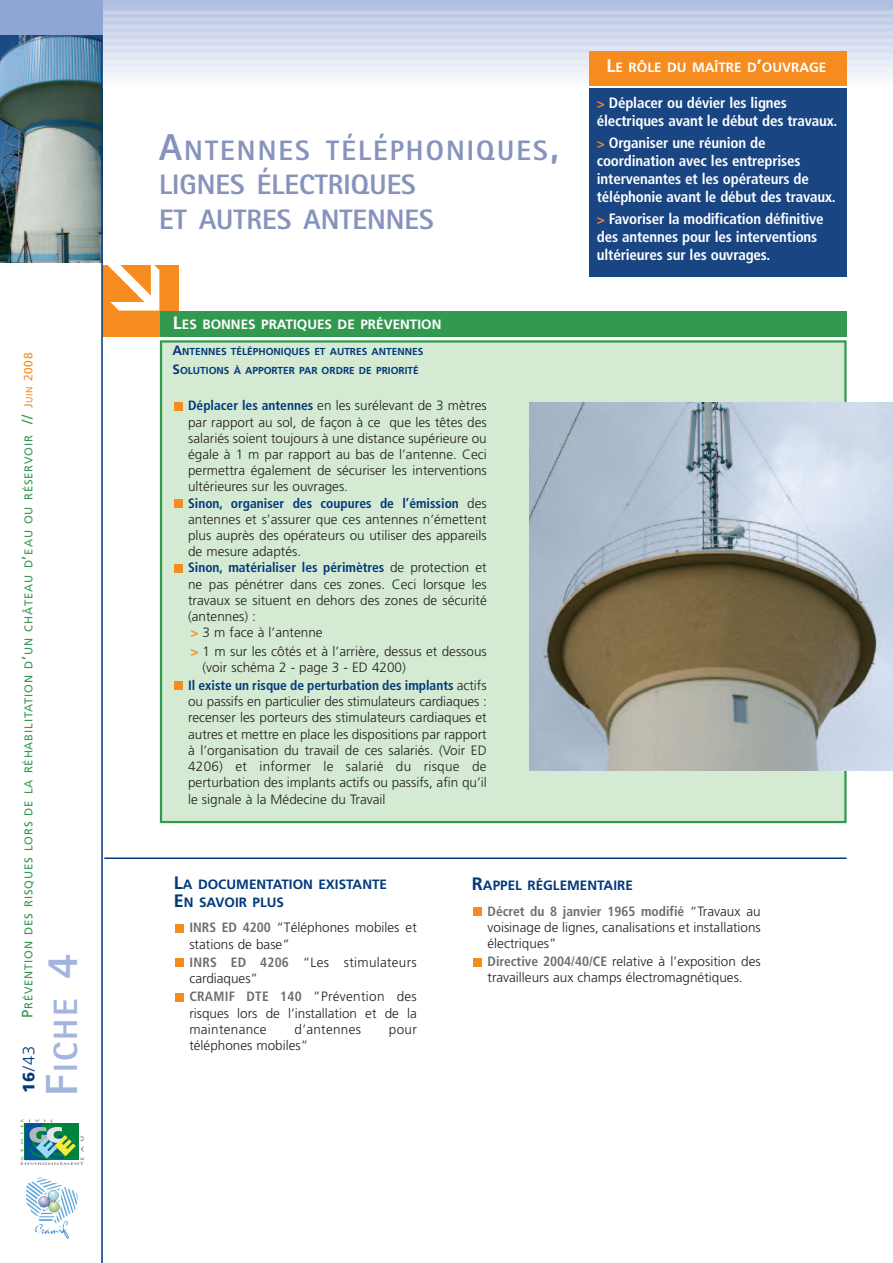
<style>
.page{position:relative;width:893px;height:1263px;background:#fff}
.page>*{position:absolute;margin:0;border:0;box-sizing:border-box;transform-origin:0 0}
.t1{font:800 33.75px "Rotis Sans Serif";color:#a3b5dc}
.t2{font:800 28.2px/34.5px "Rotis Sans Serif";color:#8693bc}
.t3{font:300 16.5px "Frutiger";color:#01397b}
.t4{font:700 condensed 15px/18px "Frutiger";letter-spacing:-.01em;color:#fff}
.t5{font:300 13.5px/16.2px "Frutiger";color:#231f20}
.t6{font:700 condensed 13.5px/25.7px "Frutiger";color:#6c6d70}
.t7{font:700 13.5px "Frutiger";color:#fff}
.t8{font:300 13.5px/16.2px "Frutiger";letter-spacing:.02em;color:#231f20}
.t9{font:700 13.5px/18px "Frutiger";color:#01397b}
.t10{font:11.25px "Frutiger";letter-spacing:.075em;color:#329a4e}
.t11{font:700 10.2px/18.3px "Frutiger";color:#01397b}
.s1{font-size:15px}
.s2{font-size:12px;color:#f68b1f}
.s3{font-size:9px;color:#f68b1f}
.s4{font-weight:900}
.s5{font-size:45px}
.s6{font-size:37.5px}
.s7{font-size:18px}
.s8{font-size:13.5px}
.s9{font-weight:700;font-stretch:condensed;color:#01397b}
.s10{font-weight:700;color:#f68b1f}
.s11{font-stretch:normal;font-size:13.5px;color:#f68b1f}
.s12{font-weight:700;font-stretch:condensed;color:#6c6d70}
.s13{font-stretch:normal;font-size:18px;color:#01397b}
.s14{font-stretch:normal;color:#01397b}
.s15{font-weight:300;font-stretch:normal;color:#231f20}
</style>
<div class="page">
<div style="left:102px;top:266px;width:77px;height:71px;background:#f68b1f"></div>
<div style="left:175px;top:993px;width:9px;height:8px;background:#f68b1f"></div>
<div style="left:175px;top:958px;width:9px;height:9px;background:#f68b1f"></div>
<div style="left:175px;top:924px;width:9px;height:8px;background:#f68b1f"></div>
<div style="left:473px;top:958px;width:9px;height:8px;background:#f68b1f"></div>
<div style="left:473px;top:907px;width:9px;height:8px;background:#f68b1f"></div>
<hr style="left:104px;top:857px;width:743px;height:2px;background:#01397b">
<img style="left:0;top:35px;width:101px;height:228px">
<hr style="left:102px;top:0;width:791px;height:3px;background:#b0bee0">
<hr style="left:102px;top:3px;width:791px;height:4px;background:#b2c0e1">
<hr style="left:102px;top:7px;width:791px;height:3px;background:#b5c2e2">
<hr style="left:102px;top:10px;width:791px;height:4px;background:#bfcae6">
<hr style="left:102px;top:11px;width:791px;height:4px;background:#c7d1e9">
<hr style="left:102px;top:14px;width:791px;height:3px;background:#bbc7e4">
<hr style="left:102px;top:17px;width:791px;height:4px;background:#c5cee8">
<hr style="left:102px;top:18px;width:791px;height:4px;background:#ccd5eb">
<hr style="left:102px;top:21px;width:791px;height:3px;background:#c1cbe7">
<hr style="left:102px;top:24px;width:791px;height:4px;background:#c4cee8">
<hr style="left:102px;top:25px;width:791px;height:4px;background:#d1d9ed">
<hr style="left:102px;top:28px;width:791px;height:3px;background:#c7d0e9">
<hr style="left:102px;top:31px;width:791px;height:4px;background:#c9d3eb">
<hr style="left:102px;top:32px;width:791px;height:4px;background:#d6dcee">
<hr style="left:102px;top:35px;width:791px;height:3px;background:#cdd5ec">
<hr style="left:102px;top:38px;width:791px;height:4px;background:#d0d8ed">
<hr style="left:102px;top:39px;width:791px;height:4px;background:#dbe0f1">
<hr style="left:102px;top:42px;width:791px;height:3px;background:#d3dbee">
<hr style="left:102px;top:45px;width:791px;height:4px;background:#d6ddf0">
<hr style="left:102px;top:47px;width:791px;height:4px;background:#e0e5f3">
<hr style="left:102px;top:49px;width:791px;height:3px;background:#d9e0f1">
<hr style="left:102px;top:52px;width:791px;height:4px;background:#e3e8f4">
<hr style="left:102px;top:56px;width:791px;height:3px;background:#dfe5f3">
<hr style="left:102px;top:59px;width:791px;height:4px;background:#e3e8f4">
<hr style="left:102px;top:63px;width:791px;height:3px;background:#e6ebf6">
<hr style="left:102px;top:66px;width:791px;height:4px;background:#eaedf7">
<hr style="left:102px;top:70px;width:791px;height:3px;background:#edf0f8">
<hr style="left:102px;top:73px;width:791px;height:4px;background:#f0f3f9">
<hr style="left:102px;top:77px;width:791px;height:3px;background:#f4f6fa">
<hr style="left:102px;top:80px;width:791px;height:4px;background:#f7f9fc">
<hr style="left:102px;top:84px;width:791px;height:3px;background:#fbfcfd">
<img style="left:31px;top:1177px;width:21px;height:18px">
<svg style="left:20px;top:1119px;width:64px;height:46px"></svg>
<hr style="left:101px;top:0;width:2px;height:1263px;background:#01397b">
<div style="left:161px;top:341px;width:684px;height:481px;background:#d5ead3"></div>
<div style="left:160px;top:311px;width:687px;height:26px;background:#329a4e"></div>
<div style="left:174px;top:682px;width:8px;height:8px;background:#f68b1f"></div>
<div style="left:174px;top:564px;width:8px;height:8px;background:#f68b1f"></div>
<div style="left:174px;top:499px;width:8px;height:9px;background:#f68b1f"></div>
<div style="left:174px;top:402px;width:8px;height:8px;background:#f68b1f"></div>
<div style="left:589px;top:51px;width:258px;height:225px;background:#1a4583"></div>
<div style="left:589px;top:51px;width:258px;height:36px;background:#f68b1f"></div>
<img style="left:529px;top:402px;width:363px;height:368px">
<div style="left:0;top:0;width:102px;height:35px;background:#8fa6d5"></div>
<svg style="left:91px;top:242px;width:88px;height:89px"></svg>
<p class="t10" style="left:24px;top:1018px;width:667px;rotate:-90deg"><span class="s1">P</span>RÉVENTION DES RISQUES LORS DE LA RÉHABILITATION D<span class="s1">’</span>UN CHÂTEAU D<span class="s1">’</span>EAU OU RÉSERVOIR <span class="s1">//</span> <span class="s2">J</span><span class="s3">UIN</span> <span class="s2">2008</span></p>
<p class="t3" style="left:22px;top:1093px;width:48px;rotate:-90deg"><span class="s4">16</span>/43</p>
<h1 class="t1" style="left:54px;top:1096px;width:144px;rotate:-90deg"><span class="s5">F</span>ICHE <span class="s5">4</span></h1>
<h2 class="t2" style="left:159px;top:136px;width:401px"><span class="s6">A</span>NTENNES TÉLÉPHONIQUES<span class="s6">,<br></span>LIGNES ÉLECTRIQUES<br>ET AUTRES ANTENNES</h2>
<p class="t7" style="left:173px;top:319px;width:270px"><span class="s7">L</span>ES BONNES PRATIQUES DE PRÉVENTION</p>
<p class="t11" style="left:173px;top:343px;width:252px"><span class="s8">A</span>NTENNES TÉLÉPHONIQUES ET AUTRES ANTENNES<br><span class="s8">S</span>OLUTIONS À APPORTER PAR ORDRE DE PRIORITÉ</p>
<p class="t5" style="left:188px;top:399px;width:300px"><span class="s9">Déplacer les antennes</span> en les surélevant de 3 mètres par rapport au sol, de façon à ce que les têtes des salariés soient toujours à une distance supérieure ou égale à 1 m par rapport au bas de l’antenne. Ceci permettra également de sécuriser les interventions ultérieures sur les ouvrages.<br><span class="s9">Sinon, organiser des coupures de l’émission</span> des antennes et s’assurer que ces antennes n’émettent plus auprès des opérateurs ou utiliser des appareils de mesure adaptés.<br><span class="s9">Sinon, matérialiser les périmètres</span> de protection et ne pas pénétrer dans ces zones. Ceci lorsque les travaux se situent en dehors des zones de sécurité (antennes) :<br><span class="s10">&gt;</span> 3 m face à l’antenne</p>
<p class="t5" style="left:203px;top:644px;width:286px;text-indent:-12px"><span class="s10">&gt;</span> 1 m sur les côtés et à l’arrière, dessus et dessous (voir schéma 2 - page 3 - ED 4200)</p>
<p class="t5" style="left:188px;top:678px;width:300px;text-align:justify"><span class="s9">Il existe un risque de perturbation des implants</span> actifs ou passifs en particulier des stimulateurs cardiaques : recenser les porteurs des stimulateurs cardiaques et autres et mettre en place les dispositions par rapport à l’organisation du travail de ces salariés. (Voir ED 4206) et informer le salarié du risque de perturbation des implants actifs ou passifs, afin qu’il le signale à la Médecine du Travail</p>
<p class="t7" style="left:607px;top:62px;width:221px"><span class="s7">L</span>E RÔLE DU MAÎTRE D<span class="s7">’</span>OUVRAGE</p>
<p class="t4" style="left:597px;top:95px;width:242px"><span class="s11">&gt;</span> Déplacer ou dévier les lignes électriques avant le début des travaux.</p>
<p class="t4" style="left:597px;top:135px;width:240px"><span class="s11">&gt;</span> Organiser une réunion de coordination avec les entreprises intervenantes et les opérateurs de téléphonie avant le début des travaux.</p>
<p class="t4" style="left:597px;top:211px;width:228px"><span class="s11">&gt;</span> Favoriser la modification définitive des antennes pour les interventions ultérieures sur les ouvrages.</p>
<p class="t9" style="left:174px;top:876px;width:215px"><span class="s7">L</span>A DOCUMENTATION EXISTANTE<br><span class="s7">E</span>N SAVOIR PLUS</p>
<p class="t5" style="left:189px;top:921px;width:229px"><span class="s12">INRS ED 4200</span> “Téléphones mobiles et stations de base”</p>
<p class="t8" style="left:189px;top:955px;width:229px"><span class="s12">INRS ED 4206</span> “Les stimulateurs cardiaques”</p>
<p class="t5" style="left:189px;top:990px;width:229px;text-align:justify"><span class="s12">CRAMIF DTE 140</span> ”Prévention des risques lors de l’installation et de la maintenance</p>
<p class="t8" style="left:295px;top:1022px;width:68px">d’antennes</p>
<p class="t5" style="left:389px;top:1022px;width:29px">pour</p>
<p class="t5" style="left:189px;top:1038px;width:120px">téléphones mobiles”</p>
<p class="t6" style="left:487px;top:873px;width:275px;text-indent:-16px"><span class="s13">R</span><span class="s14">APPEL RÉGLEMENTAIRE<br></span>Décret du 8 janvier 1965 modifié <span class="s15">“Travaux au</span></p>
<p class="t5" style="left:487px;top:920px;width:275px">voisinage de lignes, canalisations et installations électriques”</p>
<p class="t5" style="left:487px;top:954px;width:275px"><span class="s12">Directive 2004/40/CE</span> relative à l’exposition des travailleurs aux champs électromagnétiques.</p>
</div>
